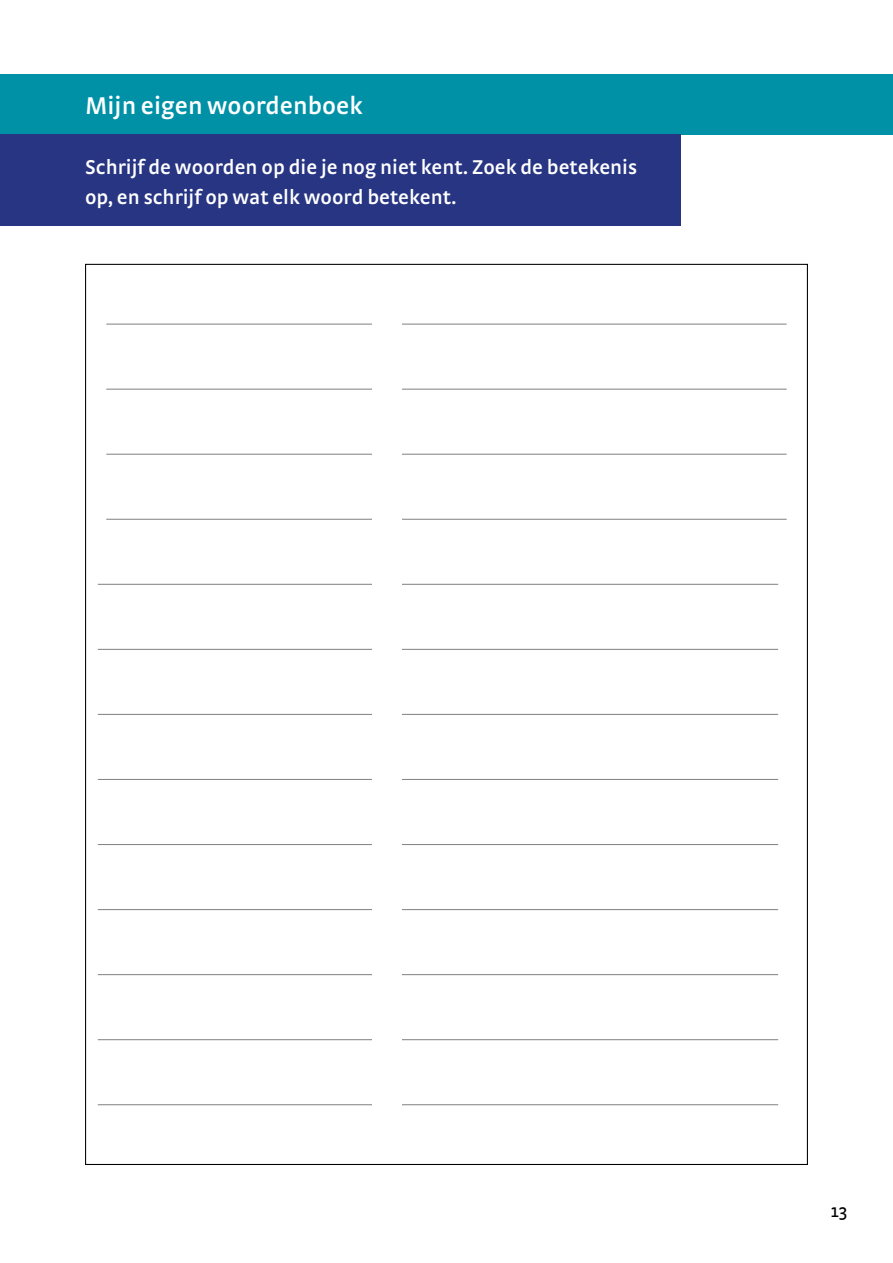
<style>
.page{position:relative;width:893px;height:1263px;background:#fff}
.page>*{position:absolute;margin:0;border:0;box-sizing:border-box;transform-origin:0 0}
.t1{font:600 25.5px "Strada OT";color:#fff}
.t2{font:600 21px/30px "Strada OT";color:#fff}
.t3{font:18.6px "Strada OT";color:#000}
</style>
<div class="page">
<div style="left:0;top:74px;width:893px;height:61px;background:#0091a7"></div>
<div style="left:0;top:134px;width:680px;height:92px;background:#283583"></div>
<hr style="left:106px;top:324px;width:681px;height:1px;background:#878787">
<hr style="left:106px;top:389px;width:681px;height:1px;background:#878787">
<hr style="left:106px;top:454px;width:681px;height:1px;background:#878787">
<hr style="left:106px;top:519px;width:681px;height:1px;background:#878787">
<hr style="left:98px;top:584px;width:680px;height:1px;background:#878787">
<hr style="left:98px;top:649px;width:680px;height:1px;background:#878787">
<hr style="left:98px;top:714px;width:680px;height:1px;background:#878787">
<hr style="left:98px;top:779px;width:680px;height:1px;background:#878787">
<hr style="left:98px;top:844px;width:680px;height:1px;background:#878787">
<hr style="left:98px;top:909px;width:680px;height:1px;background:#878787">
<hr style="left:98px;top:974px;width:680px;height:1px;background:#878787">
<hr style="left:98px;top:1039px;width:680px;height:1px;background:#878787">
<hr style="left:98px;top:1104px;width:680px;height:1px;background:#878787">
<div style="left:372px;top:285px;width:30px;height:842px;background:#fff"></div>
<p class="t1" style="left:85px;top:91px;width:279px">Mijn eigen woordenboek</p>
<p class="t2" style="left:85px;top:152px;width:553px">Schrijf de woorden op die je nog niet kent. Zoek de betekenis op, en schrijf op wat elk woord betekent.</p>
<p class="t3" style="left:831px;top:1200px;width:18px">13</p>
</div>
